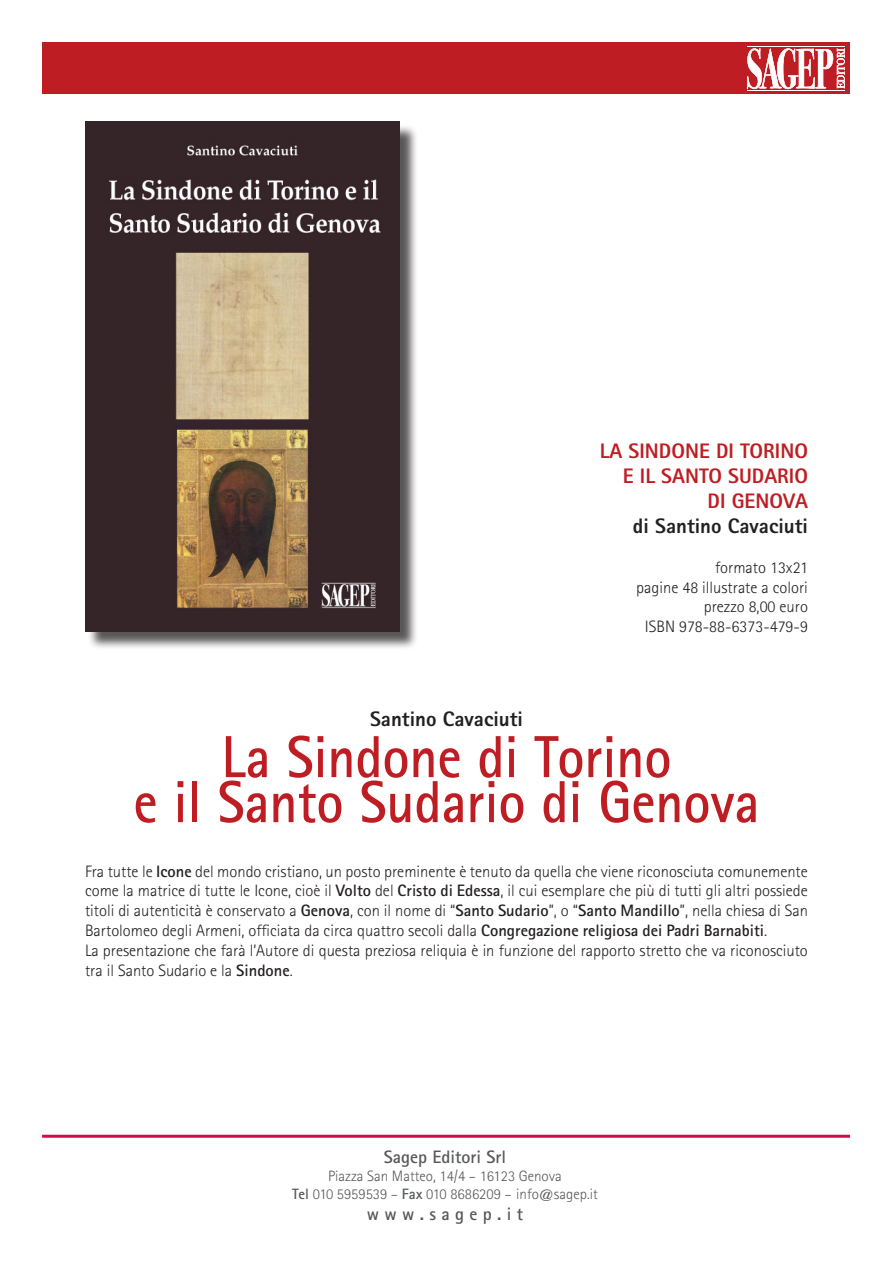
<style>
.page{position:relative;width:893px;height:1263px;background:#fff}
.page>*{position:absolute;margin:0;border:0;box-sizing:border-box;transform-origin:0 0}
.t1{font:700 59.4px "Rotis Sans Serif Std";color:#be1e23;scale:.91 1}
.t2{font:800 21px "Rotis Sans Serif Std";color:#be1e23}
.t3{font:800 21px "Rotis Sans Serif Std";color:#231f20}
.t4{font:700 18px "Rotis Sans Serif Std";color:#57585a}
.t5{font:300 16.5px/19.8px "Rotis Sans Serif Std";color:#231f20;text-align:justify}
.t6{font:300 15px "Rotis Sans Serif Std";color:#57585a}
.s1{font-weight:700}
</style>
<div class="page">
<hr style="left:42px;top:1135px;width:808px;height:3px;background:#d50a49">
<div style="left:43px;top:43px;width:807px;height:51px;background:#be1e23"></div>
<svg style="left:747px;top:48px;width:98px;height:41px"></svg>
<hr style="left:747px;top:46px;width:98px;height:1px;background:#fff">
<hr style="left:748px;top:91px;width:97px;height:1px;background:#fff">
<hr style="left:748px;top:90px;width:97px;height:1px;background:#fff">
<div style="left:87px;top:124px;width:331px;height:526px;background:#231f20;opacity:.75"></div>
<img style="left:85px;top:122px;width:315px;height:510px">
<p class="t3" style="left:370px;top:706px;width:154px">Santino Cavaciuti</p>
<p class="t2" style="left:600px;top:437px;width:210px">LA SINDONE DI TORINO</p>
<p class="t2" style="left:623px;top:462px;width:187px">E IL SANTO SUDARIO</p>
<p class="t2" style="left:708px;top:487px;width:102px">DI GENOVA</p>
<p class="t3" style="left:633px;top:513px;width:176px">di Santino Cavaciuti</p>
<p class="t5" style="left:715px;top:557px;width:94px">formato 13x21</p>
<p class="t5" style="left:636px;top:577px;width:173px">pagine 48 illustrate a colori</p>
<p class="t5" style="left:704px;top:597px;width:106px">prezzo 8,00 euro</p>
<p class="t5" style="left:645px;top:617px;width:165px">ISBN 978-88-6373-479-9</p>
<p class="t1" style="left:222px;top:719px;width:496px">La Sindone di Torino</p>
<p class="t1" style="left:134px;top:764px;width:689px">e il Santo Sudario di Genova</p>
<p class="t5" style="left:85px;top:861px;width:724px">Fra tutte le <span class="s1">Icone</span> del mondo cristiano, un posto preminente è tenuto da quella che viene riconosciuta comunemente come la matrice di tutte le Icone, cioè il <span class="s1">Volto</span> del <span class="s1">Cristo di Edessa</span>, il cui esemplare che più di tutti gli altri possiede titoli di autenticità è conservato a <span class="s1">Genova</span>, con il nome di “<span class="s1">Santo Sudario</span>”, o “<span class="s1">Santo Mandillo</span>”, nella chiesa di San Bartolomeo degli Armeni, officiata da circa quattro secoli dalla <span class="s1">Congregazione religiosa dei Padri Barnabiti</span>.</p>
<p class="t5" style="left:85px;top:940px;width:724px">La presentazione che farà l’Autore di questa preziosa reliquia è in funzione del rapporto stretto che va riconosciuto tra il Santo Sudario e la <span class="s1">Sindone</span>.</p>
<p class="t4" style="left:384px;top:1145px;width:124px">Sagep Editori Srl</p>
<p class="t6" style="left:328px;top:1167px;width:235px">Piazza San Matteo, 14/4 – 16123 Genova</p>
<p class="t6" style="left:292px;top:1185px;width:307px"><span class="s1">Tel</span> 010 5959539 – <span class="s1">Fax</span> 010 8686209 – info@sagep.it</p>
<p class="t4" style="left:367px;top:1203px;width:158px">w w w . s a g e p . i t</p>
</div>
